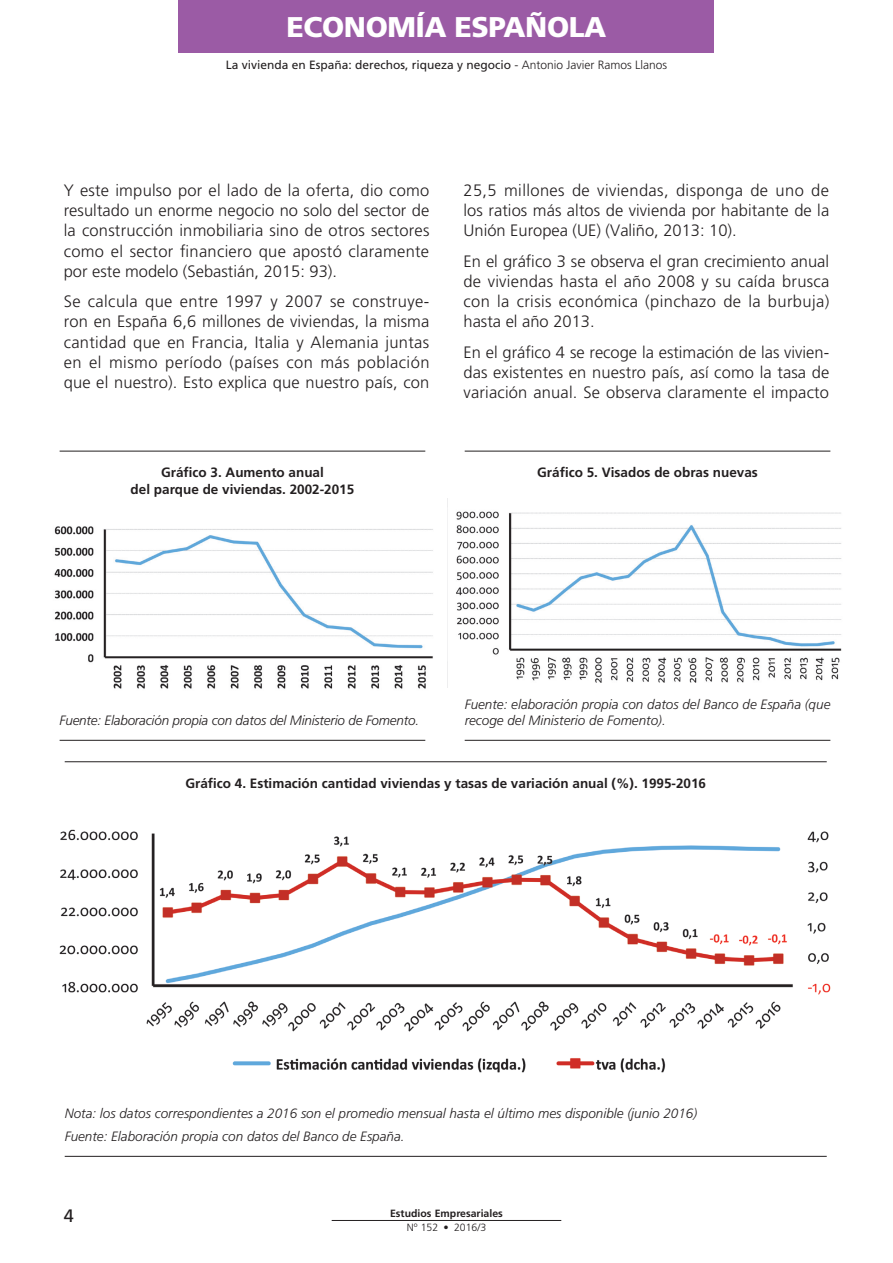
<style>
.page{position:relative;width:893px;height:1263px;background:#fff}
.page>*{position:absolute;margin:0;border:0;box-sizing:border-box;transform-origin:0 0}
.t1{font:900 28.5px "Frutiger";letter-spacing:-.015em;color:#fff}
.t2{font:18px "Frutiger";color:#231f20}
.t3{font:300 16.5px/20.2px "Frutiger";letter-spacing:.01em;color:#231f20;text-align:justify}
.t4{font:italic 300 13.5px/23px "Frutiger";color:#231f20}
.t5{font:700 13.5px/16.5px "Frutiger";color:#231f20;text-align:center}
.t6{font:12px "Frutiger";color:#231f20}
.t7{font:700 10.5px "Frutiger";color:#231f20}
.t8{font:300 10.5px "Frutiger";color:#231f20}
.s1{font-weight:300}
</style>
<div class="page">
<hr style="left:332px;top:1220px;width:229px;height:1px;background:#231f20">
<div style="left:179px;top:0;width:535px;height:52px;background:#9b5ba5"></div>
<hr style="left:60px;top:451px;width:365px;height:1px;background:#231f20">
<hr style="left:60px;top:740px;width:365px;height:1px;background:#231f20">
<img style="left:54px;top:526px;width:379px;height:163px">
<hr style="left:65px;top:761px;width:762px;height:1px;background:#231f20">
<hr style="left:65px;top:1156px;width:762px;height:1px;background:#231f20">
<img style="left:59px;top:829px;width:772px;height:244px">
<hr style="left:465px;top:451px;width:365px;height:1px;background:#231f20">
<hr style="left:465px;top:740px;width:365px;height:1px;background:#231f20">
<img style="left:456px;top:511px;width:386px;height:172px">
<h1 class="t1" style="left:287px;top:10px;width:321px">ECONOMÍA ESPAÑOLA</h1>
<p class="t6" style="left:226px;top:58px;width:443px">La vivienda en España: derechos, riqueza y negocio <span class="s1">- Antonio Javier Ramos Llanos</span></p>
<p class="t3" style="left:64px;top:180px;width:367px">Y este impulso por el lado de la oferta, dio como resultado un enorme negocio no solo del sector de la construcción inmobiliaria sino de otros sectores como el sector financiero que apostó claramente por este modelo (Sebastián, 2015: 93).</p>
<p class="t3" style="left:64px;top:291px;width:367px">Se calcula que entre 1997 y 2007 se construye&shy;ron en España 6,6 millones de viviendas, la misma cantidad que en Francia, Italia y Alemania juntas en el mismo período (países con más población que el nuestro). Esto explica que nuestro país, con</p>
<p class="t5" style="left:131px;top:464px;width:225px">Gráfico 3. Aumento anual<br>del parque de viviendas. 2002-2015</p>
<p class="t3" style="left:463px;top:180px;width:367px">25,5 millones de viviendas, disponga de uno de los ratios más altos de vivienda por habitante de la Unión Europea (UE) (Valiño, 2013: 10).</p>
<p class="t3" style="left:463px;top:251px;width:367px">En el gráfico 3 se observa el gran crecimiento anual de viviendas hasta el año 2008 y su caída brusca con la crisis económica (pinchazo de la burbuja) hasta el año 2013.</p>
<p class="t3" style="left:463px;top:342px;width:367px">En el gráfico 4 se recoge la estimación de las vivien&shy;das existentes en nuestro país, así como la tasa de variación anual. Se observa claramente el impacto</p>
<p class="t5" style="left:537px;top:464px;width:222px">Gráfico 5. Visados de obras nuevas</p>
<p class="t4" style="left:60px;top:709px;width:361px">Fuente: Elaboración propia con datos del Ministerio de Fomento.</p>
<p class="t4" style="left:465px;top:695px;width:367px;line-height:16.5px">Fuente: elaboración propia con datos del Banco de España (que recoge del Ministerio de Fomento).</p>
<p class="t5" style="left:185px;top:774px;width:522px">Gráfico 4. Estimación cantidad viviendas y tasas de variación anual (%). 1995-2016</p>
<p class="t4" style="left:65px;top:1102px;width:634px">Nota: los datos correspondientes a 2016 son el promedio mensual hasta el último mes disponible (junio 2016)<br>Fuente: Elaboración propia con datos del Banco de España.</p>
<p class="t2" style="left:64px;top:1205px;width:12px">4</p>
<p class="t7" style="left:390px;top:1207px;width:114px">Estudios Empresariales</p>
<p class="t8" style="left:407px;top:1221px;width:81px">Nº 152 • 2016/3</p>
</div>
